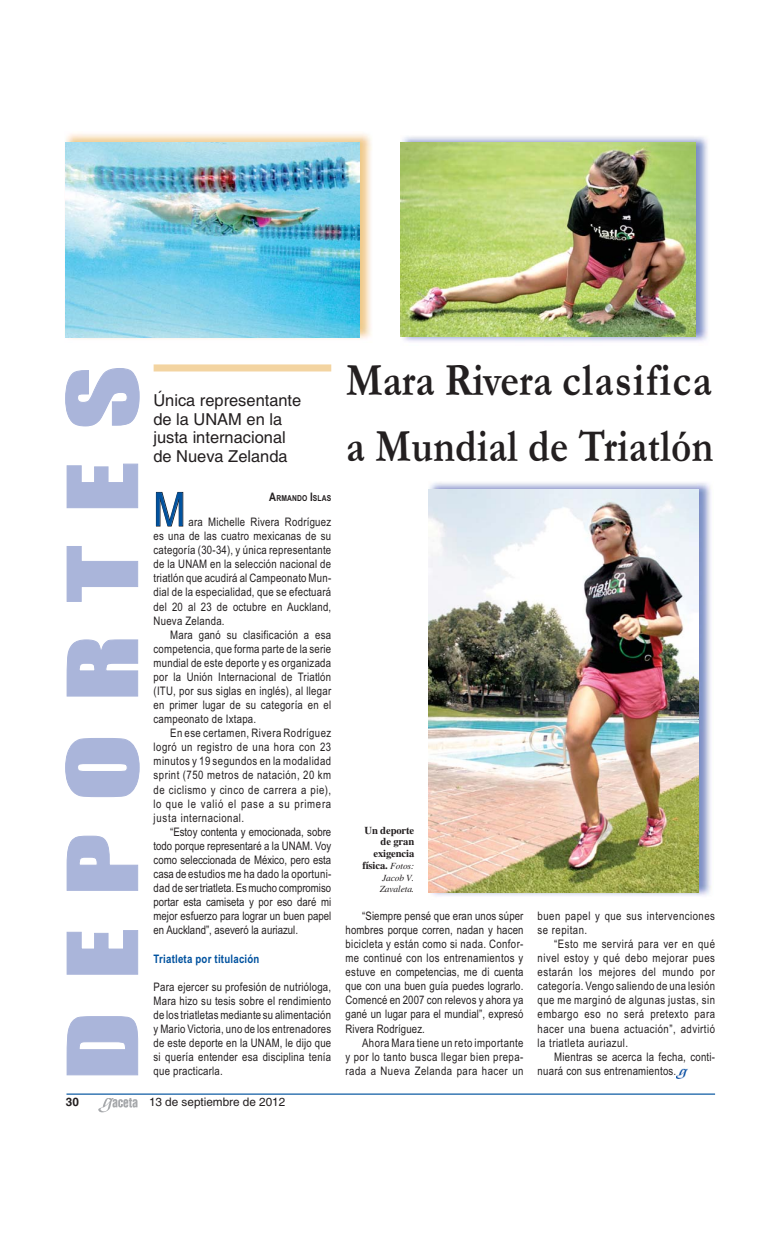
<style>
.page{position:relative;width:765px;height:1260px;background:#fff}
.page>*{position:absolute;margin:0;border:0;box-sizing:border-box;transform-origin:0 0}
.t1{font:89.25px "Impact";letter-spacing:.27em;color:#aab5da;scale:1.37 1}
.t2{font:700 46.88px/65.8px "Garamond";letter-spacing:.01em;color:#231f20;scale:.85 1}
.t3{font:46.88px "Arial Narrow";color:#00529f}
.t4{font:16.38px/18.8px "Helvetica";color:#231f20}
.t5{font:11.75px/14.1px "Arial Narrow";letter-spacing:.02em;color:#231f20;text-align:justify}
.t6{font:11.75px/14.1px "Arial Narrow";letter-spacing:.04em;color:#231f20}
.t7{font:700 11.75px "Arial Narrow";letter-spacing:.02em;color:#00529f}
.t8{font:11.75px "Helvetica";color:#231f20}
.t9{font:700 11.75px "Helvetica";color:#231f20}
.t10{font:700 10.5px/11.8px "Times";letter-spacing:-.01em;color:#231f20;text-align:right}
.t11{font:italic 9.38px/11.8px "Times";letter-spacing:-.01em;color:#231f20}
.t12{font:700 8.25px "Arial Narrow";letter-spacing:.015em;color:#231f20}
.s1{font-size:11.75px}
.s2{font-weight:400;font-style:italic;font-size:9.38px}
</style>
<div class="page">
<hr style="left:67px;top:1094px;width:648px;height:1px;background:#00529f">
<img style="left:99px;top:1098px;width:38px;height:14px">
<svg style="left:66px;top:1016px;width:72px;height:59px"></svg>
<svg style="left:66px;top:930px;width:72px;height:45px"></svg>
<svg style="left:66px;top:836px;width:72px;height:55px"></svg>
<svg style="left:65px;top:738px;width:75px;height:59px"></svg>
<svg style="left:66px;top:639px;width:72px;height:58px"></svg>
<svg style="left:66px;top:546px;width:72px;height:56px"></svg>
<svg style="left:66px;top:463px;width:72px;height:45px"></svg>
<svg style="left:65px;top:368px;width:75px;height:59px"></svg>
<svg style="left:156px;top:492px;width:27px;height:35px"></svg>
<div style="left:154px;top:364px;width:177px;height:7px;background:#f3d4a1"></div>
<img style="left:402px;top:136px;width:306px;height:206px">
<img style="left:400px;top:142px;width:295px;height:195px">
<img style="left:428px;top:482px;width:284px;height:414px">
<img style="left:429px;top:490px;width:270px;height:403px">
<img style="left:65px;top:133px;width:307px;height:206px">
<img style="left:65px;top:142px;width:295px;height:195px">
<svg style="left:676px;top:1068px;width:12px;height:10px"></svg>
<h1 class="t1" style="left:74px;top:1080px;width:523px;rotate:-90deg">DEPORTES</h1>
<p class="t9" style="left:66px;top:1098px;width:15px">30</p>
<h3 class="t4" style="left:153px;top:392px;width:149px">Única representante de la UNAM en la justa internacional de Nueva Zelanda</h3>
<p class="t12" style="left:269px;top:493px;width:63px"><span class="s1">A</span>RMANDO <span class="s1">I</span>SLAS</p>
<h2 class="t3" style="left:154px;top:493px;width:34px">M</h2>
<p class="t5" style="left:154px;top:516px;width:179px;text-indent:35px">ara Michelle Rivera Rodríguez es una de las cuatro mexicanas de su categoría (30-34), y única representante de la UNAM en la selección nacional de triatlón que acudirá al Campeonato Mun&shy;dial de la especialidad, que se efectuará del 20 al 23 de octubre en Auckland, Nueva Zelanda.</p>
<p class="t5" style="left:154px;top:629px;width:179px;text-indent:17px">Mara ganó su clasificación a esa competencia, que forma parte de la serie mundial de este deporte y es organizada por la Unión Internacional de Triatlón (ITU, por sus siglas en inglés), al llegar en primer lugar de su categoría en el campeonato de Ixtapa.</p>
<p class="t5" style="left:154px;top:727px;width:179px;text-indent:17px">En ese certamen, Rivera Rodríguez logró un registro de una hora con 23 minutos y 19 segundos en la modalidad sprint (750 metros de natación, 20 km de ciclismo y cinco de carrera a pie), lo que le valió el pase a su primera justa internacional.</p>
<p class="t5" style="left:154px;top:826px;width:179px;text-indent:17px">“Estoy contenta y emocionada, sobre todo porque representaré a la UNAM. Voy como seleccionada de México, pero esta casa de estudios me ha dado la oportuni&shy;dad de ser triatleta. Es mucho compromiso portar esta camiseta y por eso daré mi mejor esfuerzo para lograr un buen papel en Auckland”, aseveró la auriazul.</p>
<p class="t7" style="left:154px;top:954px;width:107px">Triatleta por titulación</p>
<p class="t5" style="left:154px;top:981px;width:179px">Para ejercer su profesión de nutrióloga, Mara hizo su tesis sobre el rendimiento de los triatletas mediante su alimentación y Mario Victoria, uno de los entrenadores de este deporte en la UNAM, le dijo que si quería entender esa disciplina tenía que practicarla.</p>
<p class="t8" style="left:149px;top:1098px;width:138px">13 de septiembre de 2012</p>
<h2 class="t2" style="left:346px;top:351px;width:433px">Mara Rivera clasifica a Mundial de Triatlón</h2>
<p class="t10" style="left:362px;top:825px;width:53px">Un deporte de gran exigencia física. <span class="s2">Fotos:</span></p>
<p class="t11" style="left:380px;top:872px;width:36px">Jacob V.<br>Zavaleta.</p>
<p class="t5" style="left:346px;top:910px;width:179px;text-indent:17px">“Siempre pensé que eran unos súper hombres porque corren, nadan y hacen bicicleta y están como si nada. Confor&shy;me continué con los entrenamientos y estuve en competencias, me di cuenta que con una buen guía puedes lograrlo.<br>Comencé en 2007 con relevos y ahora ya gané un lugar para el mundial”, expresó Rivera Rodríguez.</p>
<p class="t5" style="left:346px;top:1037px;width:180px;text-indent:17px">Ahora Mara tiene un reto importante y por lo tanto busca llegar bien prepa&shy;rada a Nueva Zelanda para hacer un</p>
<p class="t6" style="left:538px;top:910px;width:179px">buen papel y que sus intervenciones se repitan.</p>
<p class="t5" style="left:538px;top:938px;width:179px;text-indent:17px">“Esto me servirá para ver en qué nivel estoy y qué debo mejorar pues estarán los mejores del mundo por categoría. Vengo saliendo de una lesión que me marginó de algunas justas, sin embargo eso no será pretexto para hacer una buena actuación”, advirtió la triatleta auriazul.</p>
<p class="t5" style="left:538px;top:1051px;width:179px;text-indent:17px">Mientras se acerca la fecha, conti&shy;nuará con sus entrenamientos.</p>
</div>
